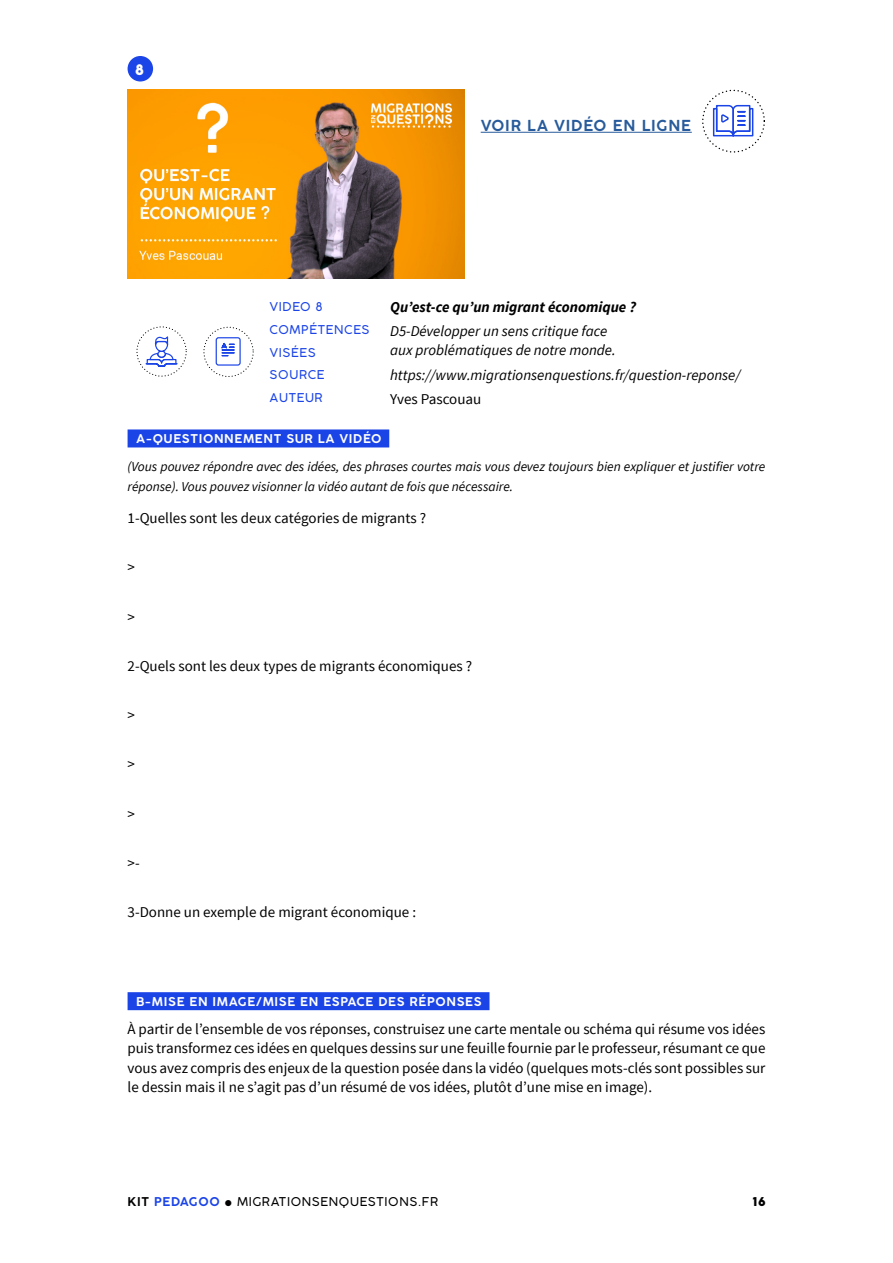
<style>
.page{position:relative;width:893px;height:1263px;background:#fff}
.page>*{position:absolute;margin:0;border:0;box-sizing:border-box;transform-origin:0 0}
.texte_courant{font:15px/19.5px "Source Sans Pro";color:#000;text-align:justify}
.texte_courant-2{font:italic 15px/19.5px "Source Sans Pro";color:#000}
.texte_courant-3{font:italic 700 15px "Source Sans Pro";color:#000}
.surtitre{font:300 15px "Cocogoose Pro";letter-spacing:.05em;color:#275b9b}
.texte_courant-4{font:14.4px "Cocogoose Pro";color:#fff}
.texte_courant-5{font:italic 13.5px/19.5px "Source Sans Pro";color:#000}
.cartouche_bleu{font:300 12px "Cocogoose Pro";letter-spacing:.05em;color:#fff}
.auteur{font:300 12px/22.5px "Cocogoose Pro";letter-spacing:.05em;color:#1b44e7}
.t1{font:300 12px "Cocogoose Pro";letter-spacing:.05em;color:#000}
.t2{font:300 12px "Cocogoose Pro";letter-spacing:.05em;color:#1b44e7}
.t3{font:12px "Cocogoose Pro";color:#000}
.s1{color:#000}
</style>
<div class="page">
<div style="left:128px;top:429px;width:261px;height:18px;background:#1b44e7"></div>
<div style="left:128px;top:992px;width:361px;height:18px;background:#1b44e7"></div>
<div style="left:128px;top:56px;width:25px;height:25px;background:#1c45e8;border-radius:50%"></div>
<img style="left:128px;top:89px;width:336px;height:190px">
<hr style="left:481px;top:132px;width:211px;height:1px;background:#275b9b">
<div style="left:702px;top:90px;width:63px;height:63px;border:1px dashed #000;border-radius:50%"></div>
<svg style="left:712px;top:104px;width:42px;height:33px"></svg>
<div style="left:136px;top:326px;width:51px;height:51px;border:1px dashed #000;border-radius:50%"></div>
<svg style="left:145px;top:336px;width:33px;height:31px"></svg>
<div style="left:203px;top:327px;width:51px;height:50px;border:1px dashed #000;border-radius:50%"></div>
<div style="left:216px;top:337px;width:25px;height:29px;border:1px solid #1b44e7;border-radius:2px"></div>
<svg style="left:221px;top:342px;width:13px;height:14px"></svg>
<p class="texte_courant-4" style="left:135px;top:60px;width:10px">8</p>
<p class="surtitre" style="left:481px;top:115px;width:212px">VOIR LA VIDÉO EN LIGNE</p>
<p class="auteur" style="left:270px;top:295px;width:54px">VIDEO 8</p>
<p class="texte_courant-3" style="left:390px;top:298px;width:247px">Qu’est-ce qu’un migrant économique ?</p>
<p class="auteur" style="left:270px;top:318px;width:101px">COMPÉTENCES<br>VISÉES</p>
<p class="texte_courant-2" style="left:390px;top:321px;width:227px">D5-Développer un sens critique face aux problématiques de notre monde.</p>
<p class="auteur" style="left:270px;top:363px;width:57px">SOURCE</p>
<p class="texte_courant-2" style="left:390px;top:366px;width:352px">https://www.migrationsenquestions.fr/question-reponse/</p>
<p class="auteur" style="left:270px;top:386px;width:55px">AUTEUR</p>
<p class="texte_courant" style="left:390px;top:389px;width:93px">Yves Pascouau</p>
<p class="cartouche_bleu" style="left:136px;top:431px;width:247px">A-QUESTIONNEMENT SUR LA VIDÉO</p>
<p class="texte_courant-5" style="left:128px;top:457px;width:639px">(Vous pouvez répondre avec des idées, des phrases courtes mais vous devez toujours bien expliquer et justifier votre réponse). Vous pouvez visionner la vidéo autant de fois que nécessaire.</p>
<p class="texte_courant" style="left:128px;top:508px;width:300px">1-Quelles sont les deux catégories de migrants ?</p>
<p class="texte_courant" style="left:128px;top:558px;width:9px">&gt;</p>
<p class="texte_courant" style="left:128px;top:607px;width:9px">&gt;</p>
<p class="texte_courant" style="left:128px;top:656px;width:346px">2-Quels sont les deux types de migrants économiques ?</p>
<p class="texte_courant" style="left:128px;top:706px;width:9px">&gt;</p>
<p class="texte_courant" style="left:128px;top:755px;width:9px">&gt;</p>
<p class="texte_courant" style="left:128px;top:804px;width:9px">&gt;</p>
<p class="texte_courant" style="left:128px;top:853px;width:14px">&gt;-</p>
<p class="texte_courant" style="left:128px;top:903px;width:290px">3-Donne un exemple de migrant économique :</p>
<p class="cartouche_bleu" style="left:136px;top:993px;width:347px">B-MISE EN IMAGE/MISE EN ESPACE DES RÉPONSES</p>
<p class="texte_courant" style="left:128px;top:1019px;width:639px">À partir de l’ensemble de vos réponses, construisez une carte mentale ou schéma qui résume vos idées puis transformez ces idées en quelques dessins sur une feuille fournie par le professeur, résumant ce que vous avez compris des enjeux de la question posée dans la vidéo (quelques mots-clés sont possibles sur le dessin mais il ne s’agit pas d’un résumé de vos idées, plutôt d’une mise en image).</p>
<p class="t2" style="left:128px;top:1193px;width:94px"><span class="s1">KIT</span> PEDAGOO</p>
<p class="t1" style="left:237px;top:1193px;width:203px">MIGRATIONSENQUESTIONS.FR</p>
<p class="t3" style="left:753px;top:1193px;width:14px">16</p>
</div>
